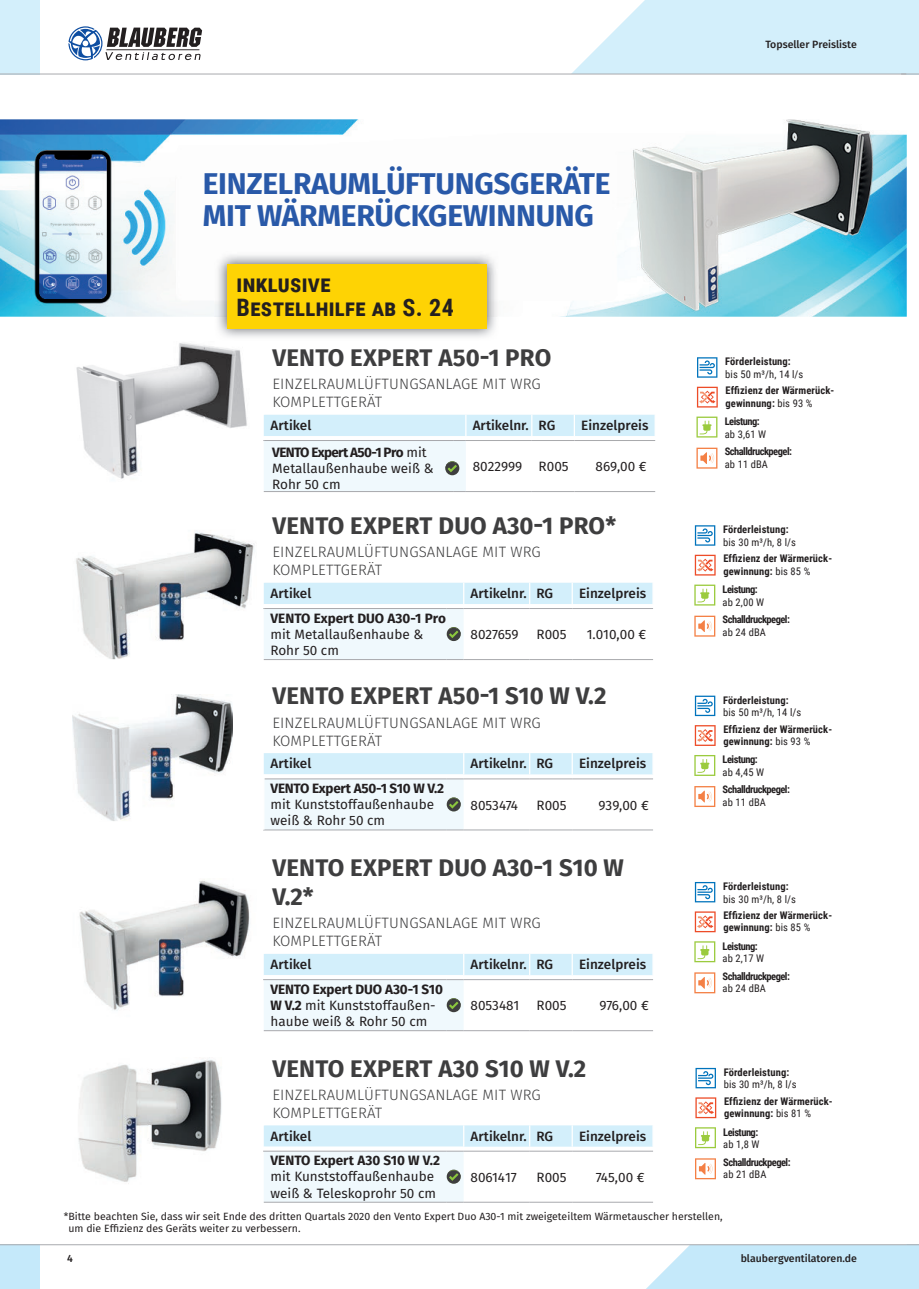
<style>
.page{position:relative;width:919px;height:1289px;background:#fff}
.page>*{position:absolute;margin:0;border:0;box-sizing:border-box;transform-origin:0 0}
.t1{font:700 30px/31.5px "Fira Sans";letter-spacing:-.01em;color:#2959a8}
.t2{font:700 24px/28.8px "Fira Sans";letter-spacing:.01em;color:#3e3e3f}
.t3{font:700 24px/24px "Roboto Condensed";letter-spacing:.015em;color:#231f20}
.t4{font:300 15px/18px "Fira Sans";letter-spacing:.01em;color:#3e3e3f}
.t5{font:13.5px/16.2px "Fira Sans";color:#231f20}
.t6{font:500 13.5px "Fira Sans";color:#231f20}
.t7{font:700 13.5px "Fira Sans";color:#231f20}
.t8{font:700 13.5px "Fira Sans";letter-spacing:-.02em;color:#231f20}
.t9{font:700 10.5px/12.6px "Roboto Condensed";letter-spacing:.01em;color:#231f20}
.t10{font:10.5px/12.6px "Fira Sans";color:#231f20}
.t11{font:10.5px "Roboto Condensed";letter-spacing:.01em;color:#231f20}
.t12{font:700 10.5px "Roboto Condensed";letter-spacing:-.05em;color:#231f20}
.t13{font:500 10.5px "Fira Sans";color:#231f20}
.s1{font-weight:700}
.s2{font-weight:400}
</style>
<div class="page">
<div style="left:0;top:1244px;width:40px;height:44px;background:#c5e9fa"></div>
<hr style="left:0;top:1244px;width:906px;height:1px;background:#a8a9ad">
<svg style="left:645px;top:1244px;width:273px;height:44px;background:#c9e9f8"></svg>
<div style="left:0;top:0;width:40px;height:74px;background:#d3effb"></div>
<svg style="left:68px;top:26px;width:134px;height:34px"></svg>
<hr style="left:0;top:74px;width:906px;height:1px;background:#a8a9ad">
<svg style="left:571px;top:0;width:347px;height:75px;background:#d7effa"></svg>
<img style="left:76px;top:343px;width:171px;height:136px">
<svg style="left:697px;top:387px;width:20px;height:20px"></svg>
<svg style="left:696px;top:416px;width:21px;height:21px"></svg>
<svg style="left:697px;top:357px;width:20px;height:21px"></svg>
<svg style="left:696px;top:447px;width:21px;height:21px"></svg>
<img style="left:76px;top:530px;width:179px;height:129px">
<img style="left:138px;top:572px;width:48px;height:80px">
<svg style="left:694px;top:554px;width:21px;height:21px"></svg>
<svg style="left:694px;top:584px;width:21px;height:21px"></svg>
<svg style="left:694px;top:525px;width:21px;height:20px"></svg>
<svg style="left:694px;top:615px;width:21px;height:21px"></svg>
<svg style="left:263px;top:582px;width:390px;height:78px"></svg>
<img style="left:73px;top:694px;width:159px;height:127px">
<img style="left:131px;top:737px;width:43px;height:72px">
<svg style="left:694px;top:725px;width:21px;height:21px"></svg>
<svg style="left:694px;top:755px;width:21px;height:21px"></svg>
<svg style="left:694px;top:695px;width:21px;height:21px"></svg>
<svg style="left:694px;top:786px;width:21px;height:21px"></svg>
<svg style="left:263px;top:753px;width:390px;height:77px"></svg>
<img style="left:79px;top:880px;width:171px;height:131px">
<img style="left:138px;top:927px;width:48px;height:81px">
<svg style="left:694px;top:911px;width:21px;height:21px"></svg>
<svg style="left:694px;top:941px;width:21px;height:21px"></svg>
<svg style="left:694px;top:882px;width:21px;height:20px"></svg>
<svg style="left:694px;top:972px;width:21px;height:21px"></svg>
<svg style="left:263px;top:954px;width:390px;height:77px"></svg>
<img style="left:78px;top:1060px;width:144px;height:124px">
<svg style="left:695px;top:1097px;width:21px;height:21px"></svg>
<svg style="left:695px;top:1127px;width:21px;height:21px"></svg>
<svg style="left:695px;top:1067px;width:21px;height:21px"></svg>
<svg style="left:695px;top:1158px;width:21px;height:21px"></svg>
<svg style="left:263px;top:1125px;width:390px;height:77px"></svg>
<img style="left:0;top:119px;width:906px;height:198px">
<img style="left:215px;top:252px;width:283px;height:85px">
<div style="left:227px;top:264px;width:259px;height:64px;background:#fed304"></div>
<svg style="left:263px;top:415px;width:392px;height:77px"></svg>
<h1 class="t1" style="left:203px;top:170px;width:409px">EINZELRAUMLÜFTUNGSGERÄTE<br>MIT WÄRMERÜCKGEWINNUNG</h1>
<h2 class="t3" style="left:236px;top:270px;width:219px">INKLUSIVE<br>BESTELLHILFE AB S. 24</h2>
<h2 class="t2" style="left:272px;top:345px;width:280px">VENTO EXPERT A50-1 PRO</h2>
<p class="t4" style="left:272px;top:376px;width:270px">EINZELRAUMLÜFTUNGSANLAGE MIT WRG<br>KOMPLETTGERÄT</p>
<p class="t6" style="left:270px;top:416px;width:42px">Artikel</p>
<p class="t6" style="left:472px;top:416px;width:84px">Artikelnr. RG</p>
<p class="t6" style="left:581px;top:416px;width:69px">Einzelpreis</p>
<p class="t5" style="left:272px;top:445px;width:163px"><span class="s1">VENTO Expert A50-1 Pro</span> mit<br>Metallaußenhaube weiß &amp;<br>Rohr 50 cm</p>
<p class="t5" style="left:472px;top:459px;width:97px">8022999 R005</p>
<p class="t5" style="left:595px;top:459px;width:53px">869,00 €</p>
<h2 class="t2" style="left:272px;top:513px;width:345px">VENTO EXPERT DUO A30-1 PRO*</h2>
<p class="t4" style="left:272px;top:544px;width:270px">EINZELRAUMLÜFTUNGSANLAGE MIT WRG<br>KOMPLETTGERÄT</p>
<p class="t6" style="left:270px;top:584px;width:42px">Artikel</p>
<p class="t6" style="left:470px;top:584px;width:84px">Artikelnr. RG</p>
<p class="t6" style="left:579px;top:584px;width:69px">Einzelpreis</p>
<p class="t7" style="left:270px;top:608px;width:177px">VENTO Expert DUO A30-1 Pro</p>
<p class="t5" style="left:270px;top:627px;width:155px">mit Metallaußenhaube &amp;<br>Rohr 50 cm</p>
<p class="t5" style="left:470px;top:627px;width:50px">8027659</p>
<p class="t5" style="left:536px;top:627px;width:31px">R005</p>
<p class="t5" style="left:586px;top:627px;width:61px">1.010,00 €</p>
<h2 class="t2" style="left:272px;top:683px;width:335px">VENTO EXPERT A50-1 S10 W V.2</h2>
<p class="t4" style="left:272px;top:714px;width:270px">EINZELRAUMLÜFTUNGSANLAGE MIT WRG<br>KOMPLETTGERÄT</p>
<p class="t6" style="left:270px;top:754px;width:42px">Artikel</p>
<p class="t6" style="left:470px;top:754px;width:84px">Artikelnr. RG</p>
<p class="t6" style="left:579px;top:754px;width:69px">Einzelpreis</p>
<p class="t8" style="left:270px;top:778px;width:175px">VENTO Expert A50-1 S10 W V.2</p>
<p class="t5" style="left:270px;top:797px;width:165px">mit Kunststoffaußenhaube weiß &amp; Rohr 50 cm</p>
<p class="t5" style="left:470px;top:798px;width:49px">8053474</p>
<p class="t5" style="left:536px;top:798px;width:31px">R005</p>
<p class="t5" style="left:598px;top:798px;width:52px">939,00 €</p>
<h2 class="t2" style="left:272px;top:855px;width:353px">VENTO EXPERT DUO A30-1 S10 W<br>V.2*</h2>
<p class="t4" style="left:272px;top:915px;width:270px">EINZELRAUMLÜFTUNGSANLAGE MIT WRG<br>KOMPLETTGERÄT</p>
<p class="t6" style="left:270px;top:955px;width:42px">Artikel</p>
<p class="t6" style="left:470px;top:955px;width:84px">Artikelnr. RG</p>
<p class="t6" style="left:579px;top:955px;width:69px">Einzelpreis</p>
<p class="t5" style="left:270px;top:981px;width:174px"><span class="s1">VENTO Expert DUO A30-1 S10<br>W V.2</span> mit Kunststoffaußen&shy;haube weiß &amp; Rohr 50 cm</p>
<p class="t5" style="left:470px;top:998px;width:50px">8053481</p>
<p class="t5" style="left:536px;top:998px;width:31px">R005</p>
<p class="t5" style="left:599px;top:998px;width:51px">976,00 €</p>
<h2 class="t2" style="left:272px;top:1055px;width:315px">VENTO EXPERT A30 S10 W V.2</h2>
<p class="t4" style="left:272px;top:1086px;width:270px">EINZELRAUMLÜFTUNGSANLAGE MIT WRG<br>KOMPLETTGERÄT</p>
<p class="t6" style="left:270px;top:1126px;width:42px">Artikel</p>
<p class="t6" style="left:470px;top:1126px;width:84px">Artikelnr. RG</p>
<p class="t6" style="left:579px;top:1126px;width:69px">Einzelpreis</p>
<p class="t7" style="left:270px;top:1150px;width:171px">VENTO Expert A30 S10 W V.2</p>
<p class="t5" style="left:270px;top:1169px;width:167px">mit Kunststoffaußenhaube weiß &amp; Teleskoprohr 50 cm</p>
<p class="t5" style="left:470px;top:1170px;width:48px">8061417</p>
<p class="t5" style="left:536px;top:1170px;width:31px">R005</p>
<p class="t5" style="left:596px;top:1170px;width:50px">745,00 €</p>
<p class="t13" style="left:765px;top:36px;width:93px">Topseller Preisliste</p>
<p class="t9" style="left:725px;top:355px;width:67px">Förderleistung:</p>
<p class="t11" style="left:725px;top:367px;width:80px">bis 50 m³/h, 14 l/s</p>
<p class="t9" style="left:725px;top:384px;width:110px">Effizienz der Wärmerück&shy;gewinnung: <span class="s2">bis 93 %</span></p>
<p class="t12" style="left:724px;top:414px;width:36px">Leistung:</p>
<p class="t11" style="left:724px;top:426px;width:43px">ab 3,61 W</p>
<p class="t12" style="left:724px;top:444px;width:69px">Schalldruckpegel:</p>
<p class="t11" style="left:724px;top:456px;width:45px">ab 11 dBA</p>
<p class="t9" style="left:723px;top:523px;width:67px">Förderleistung:</p>
<p class="t11" style="left:723px;top:534px;width:74px">bis 30 m³/h, 8 l/s</p>
<p class="t9" style="left:723px;top:551px;width:110px">Effizienz der Wärmerück&shy;gewinnung: <span class="s2">bis 85 %</span></p>
<p class="t12" style="left:722px;top:582px;width:36px">Leistung:</p>
<p class="t11" style="left:722px;top:594px;width:43px">ab 2,00 W</p>
<p class="t12" style="left:722px;top:612px;width:69px">Schalldruckpegel:</p>
<p class="t11" style="left:722px;top:624px;width:45px">ab 24 dBA</p>
<p class="t9" style="left:723px;top:693px;width:67px">Förderleistung:</p>
<p class="t11" style="left:723px;top:705px;width:80px">bis 50 m³/h, 14 l/s</p>
<p class="t9" style="left:723px;top:722px;width:110px">Effizienz der Wärmerück&shy;gewinnung: <span class="s2">bis 93 %</span></p>
<p class="t12" style="left:722px;top:752px;width:36px">Leistung:</p>
<p class="t11" style="left:722px;top:764px;width:43px">ab 4,45 W</p>
<p class="t12" style="left:722px;top:782px;width:69px">Schalldruckpegel:</p>
<p class="t11" style="left:722px;top:794px;width:45px">ab 11 dBA</p>
<p class="t9" style="left:723px;top:879px;width:67px">Förderleistung:</p>
<p class="t11" style="left:723px;top:891px;width:74px">bis 30 m³/h, 8 l/s</p>
<p class="t9" style="left:723px;top:908px;width:110px">Effizienz der Wärmerück&shy;gewinnung: <span class="s2">bis 85 %</span></p>
<p class="t12" style="left:722px;top:938px;width:36px">Leistung:</p>
<p class="t11" style="left:722px;top:951px;width:43px">ab 2,17 W</p>
<p class="t12" style="left:722px;top:968px;width:69px">Schalldruckpegel:</p>
<p class="t11" style="left:722px;top:981px;width:45px">ab 24 dBA</p>
<p class="t9" style="left:723px;top:1065px;width:67px">Förderleistung:</p>
<p class="t11" style="left:723px;top:1077px;width:74px">bis 30 m³/h, 8 l/s</p>
<p class="t9" style="left:724px;top:1094px;width:110px">Effizienz der Wärmerück&shy;gewinnung: <span class="s2">bis 81 %</span></p>
<p class="t12" style="left:723px;top:1124px;width:36px">Leistung:</p>
<p class="t11" style="left:723px;top:1137px;width:38px">ab 1,8 W</p>
<p class="t12" style="left:723px;top:1154px;width:69px">Schalldruckpegel:</p>
<p class="t11" style="left:723px;top:1167px;width:45px">ab 21 dBA</p>
<p class="t10" style="left:68px;top:1210px;width:655px;text-indent:-5px">* Bitte beachten Sie, dass wir seit Ende des dritten Quartals 2020 den Vento Expert Duo A30-1 mit zweigeteiltem Wärmetauscher herstellen, um die Effizienz des Geräts weiter zu verbessern.</p>
<p class="t13" style="left:67px;top:1251px;width:7px">4</p>
<p class="t13" style="left:740px;top:1251px;width:118px">blaubergventilatoren.de</p>
</div>
